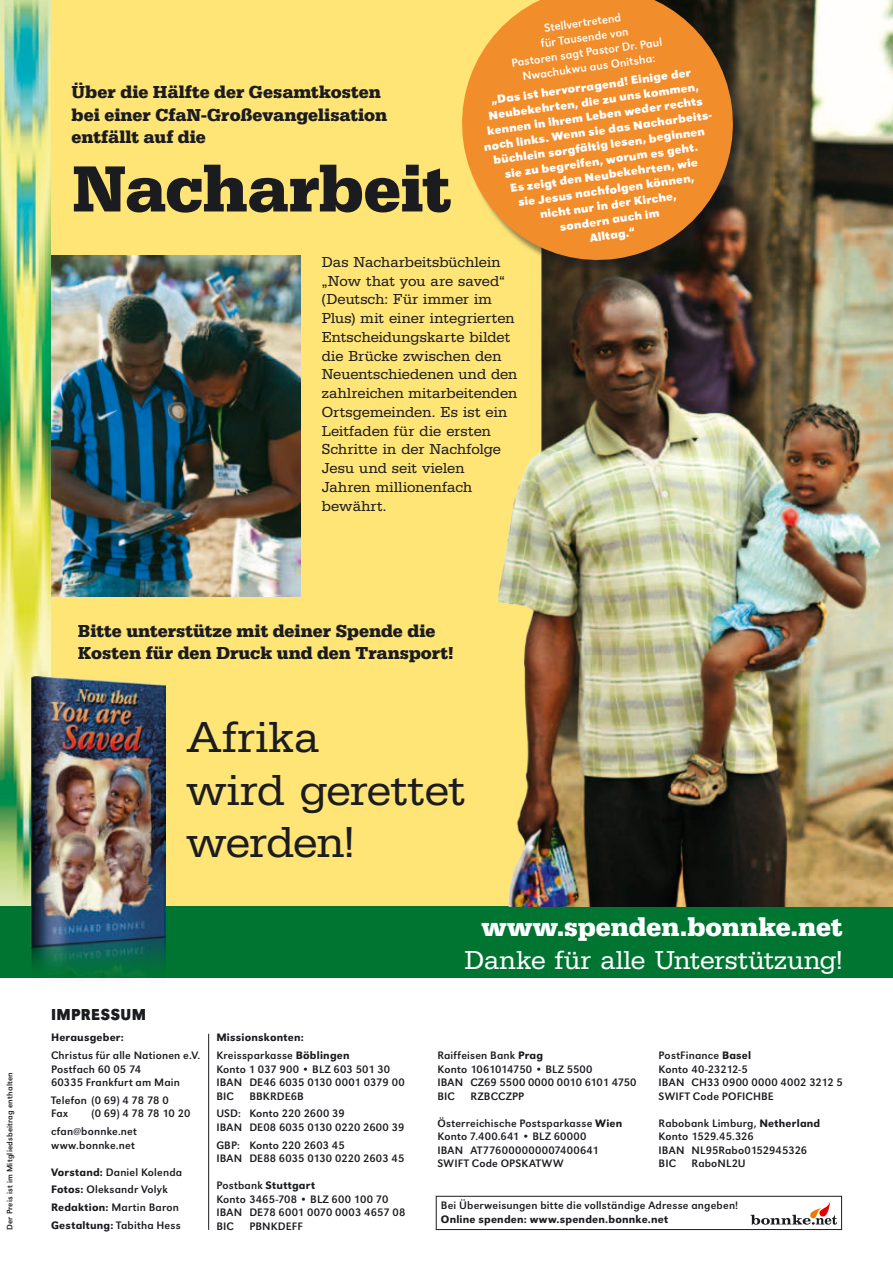
<style>
.page{position:relative;width:893px;height:1263px;background:#fff}
.page>*{position:absolute;margin:0;border:0;box-sizing:border-box;transform-origin:0 0}
.t1{font:700 67.5px "URW Egyptienne TOT";letter-spacing:-.005em;color:#1b1c20}
.t2{font:45px/52.5px "URW Egyptienne TOT";letter-spacing:-.005em;color:#1b1c20}
.t3{font:27px "URW Egyptienne TOT";letter-spacing:.005em;color:#fff}
.t4{font:700 27px "URW Egyptienne TOT";color:#fff}
.t5{font:700 18px/22.5px "URW Egyptienne TOT";color:#1b1c20}
.t6{font:700 16.5px "URW Grotesk TOT";letter-spacing:.02em;color:#1b1c20;scale:.9 1}
.t7{font:15px/18.8px "URW Egyptienne TOT";color:#1b1c20}
.t8{font:700 12px/15px "URW Grotesk TOT";color:#fff;text-align:center}
.t9{font:12px/15px "URW Grotesk TOT";color:#fff;text-align:center}
.t10{font:11.25px/13.5px "URW Grotesk TOT";letter-spacing:.015em;color:#1b1c20}
.t11{font:500 11.25px/17.7px "URW Grotesk TOT";letter-spacing:.02em;color:#1b1c20}
.t12{font:8.25px "URW Grotesk TOT";letter-spacing:.025em;color:#1b1c20}
.s1{font-weight:500}
.s2{font-weight:400}
</style>
<div class="page">
<img style="left:0;top:0;width:51px;height:907px">
<div style="left:51px;top:0;width:490px;height:973px;background:#ffe476"></div>
<div style="left:0;top:907px;width:893px;height:71px;background:#007532"></div>
<svg style="left:750px;top:1201px;width:87px;height:24px"></svg>
<hr style="left:208px;top:1034px;width:1px;height:196px;background:#1b1c20">
<div style="left:436px;top:1196px;width:406px;height:34px;border:1px solid #1b1c20"></div>
<img style="left:499px;top:0;width:394px;height:907px">
<div style="left:464px;top:0;width:280px;height:273px;background:#1b1c20;opacity:.46"></div>
<svg style="left:462px;top:0;width:280px;height:269px;background:#d68630"></svg>
<img style="left:31px;top:676px;width:135px;height:299px">
<img style="left:51px;top:256px;width:249px;height:341px">
<h3 class="t5" style="left:72px;top:82px;width:317px">Über die Hälfte der Gesamtkosten bei einer CfaN-Großevangelisation entfällt auf die</h3>
<h1 class="t1" style="left:72px;top:149px;width:381px">Nacharbeit</h1>
<p class="t9" style="left:506px;top:26px;width:154px;rotate:-8deg">Stellvertretend<br>für Tausende von<br>Pastoren sagt Pastor Dr. Paul<br>Nwachukwu aus Onitsha:</p>
<p class="t8" style="left:477px;top:95px;width:234px;rotate:-8deg">„DAS IST HERVORRAGEND! EINIGE DER<br>NEUBEKEHRTEN, DIE ZU UNS KOMMEN,<br>KENNEN IN IHREM LEBEN WEDER RECHTS<br>NOCH LINKS. WENN SIE DAS NACHARBEITS-<br>BÜCHLEIN SORGFÄLTIG LESEN, BEGINNEN<br>SIE ZU BEGREIFEN, WORUM ES GEHT.<br>ES ZEIGT DEN NEUBEKEHRTEN, WIE<br>SIE JESUS NACHFOLGEN KÖNNEN,<br>NICHT NUR IN DER KIRCHE,<br>SONDERN AUCH IM<br>ALLTAG.“</p>
<p class="t7" style="left:322px;top:253px;width:197px">Das Nacharbeitsbüchlein „Now that you are saved“ (Deutsch: Für immer im<br>Plus) mit einer integrierten<br>Entscheidungskarte bildet die Brücke zwischen den<br>Neuentschiedenen und den zahlreichen mitarbeitenden<br>Ortsgemeinden. Es ist ein<br>Leitfaden für die ersten<br>Schritte in der Nachfolge<br>Jesu und seit vielen<br>Jahren millionenfach bewährt.</p>
<p class="t12" style="left:5px;top:1230px;width:159px;rotate:-90deg">Der Preis ist im Mitgliedsbeitrag enthalten</p>
<h3 class="t5" style="left:78px;top:620px;width:377px">Bitte unterstütze mit deiner Spende die<br>Kosten für den Druck und den Transport!</h3>
<h2 class="t2" style="left:186px;top:712px;width:281px">Afrika<br>wird gerettet werden!</h2>
<h3 class="t6" style="left:51px;top:1005px;width:107px">IMPRESSUM</h3>
<p class="t11" style="left:51px;top:1029px;width:74px">Herausgeber:</p>
<p class="t10" style="left:51px;top:1048px;width:151px">Christus für alle Nationen e.V.<br>Postfach 60 05 74<br>60335 Frankfurt am Main</p>
<p class="t10" style="left:51px;top:1093px;width:119px">Telefon (0 69) 4 78 78 0<br>Fax</p>
<p class="t10" style="left:51px;top:1105px;width:141px;line-height:17.7px;text-indent:40px">(0 69) 4 78 78 10 20 cfan@bonnke.net</p>
<p class="t10" style="left:51px;top:1138px;width:85px">www.bonnke.net</p>
<p class="t10" style="left:51px;top:1163px;width:133px;line-height:17.7px"><span class="s1">Vorstand:</span> Daniel Kolenda<br><span class="s1">Fotos:</span> Oleksandr Volyk<br><span class="s1">Redaktion:</span> Martin Baron<br><span class="s1">Gestaltung:</span> Tabitha Hess</p>
<p class="t11" style="left:216px;top:1029px;width:135px">Missionskonten:<br><span class="s2">Kreissparkasse</span> Böblingen</p>
<p class="t10" style="left:216px;top:1062px;width:190px">Konto 1 037 900 • BLZ 603 501 30<br>IBAN DE46 6035 0130 0001 0379 00<br>BIC</p>
<p class="t10" style="left:216px;top:1087px;width:130px;line-height:17.7px;text-indent:33px">BBKRDE6B<br>USD: Konto 220 2600 39</p>
<p class="t10" style="left:216px;top:1118px;width:189px;line-height:17.7px">IBAN DE08 6035 0130 0220 2600 39<br>GBP: Konto 220 2603 45</p>
<p class="t10" style="left:216px;top:1151px;width:190px">IBAN DE88 6035 0130 0220 2603 45</p>
<p class="t10" style="left:216px;top:1178px;width:191px">Postbank <span class="s1">Stuttgart<br></span>Konto 3465-708 • BLZ 600 100 70<br>IBAN DE78 6001 0070 0003 4657 08<br>BIC</p>
<p class="t10" style="left:249px;top:1219px;width:55px">PBNKDEFF</p>
<h3 class="t4" style="left:481px;top:911px;width:363px">www.spenden.bonnke.net</h3>
<h3 class="t3" style="left:464px;top:944px;width:380px">Danke für alle Unterstützung!</h3>
<p class="t10" style="left:437px;top:1048px;width:201px">Raiffeisen Bank <span class="s1">Prag<br></span>Konto 1061014750 • BLZ 5500<br>IBAN CZ69 5500 0000 0010 6101 4750<br>BIC</p>
<p class="t10" style="left:659px;top:1048px;width:186px">PostFinance <span class="s1">Basel<br></span>Konto 40-23212-5<br>IBAN CH33 0900 0000 4002 3212 5<br>SWIFT Code POFICHBE</p>
<p class="t10" style="left:659px;top:1116px;width:163px">Rabobank Limburg, <span class="s1">Netherland<br></span>Konto 1529.45.326<br>IBAN NL95Rabo0152945326<br>BIC</p>
<p class="t10" style="left:470px;top:1089px;width:55px">RZBCCZPP</p>
<p class="t10" style="left:437px;top:1116px;width:186px">Österreichische Postsparkasse <span class="s1">Wien<br></span>Konto 7.400.641 • BLZ 60000<br>IBAN AT776000000007400641<br>SWIFT Code OPSKATWW</p>
<p class="t10" style="left:692px;top:1156px;width:56px">RaboNL2U</p>
<p class="t10" style="left:441px;top:1199px;width:299px">Bei Überweisungen bitte die vollständige Adresse angeben!</p>
<p class="t11" style="left:441px;top:1210px;width:229px">Online spenden: www.spenden.bonnke.net</p>
</div>
